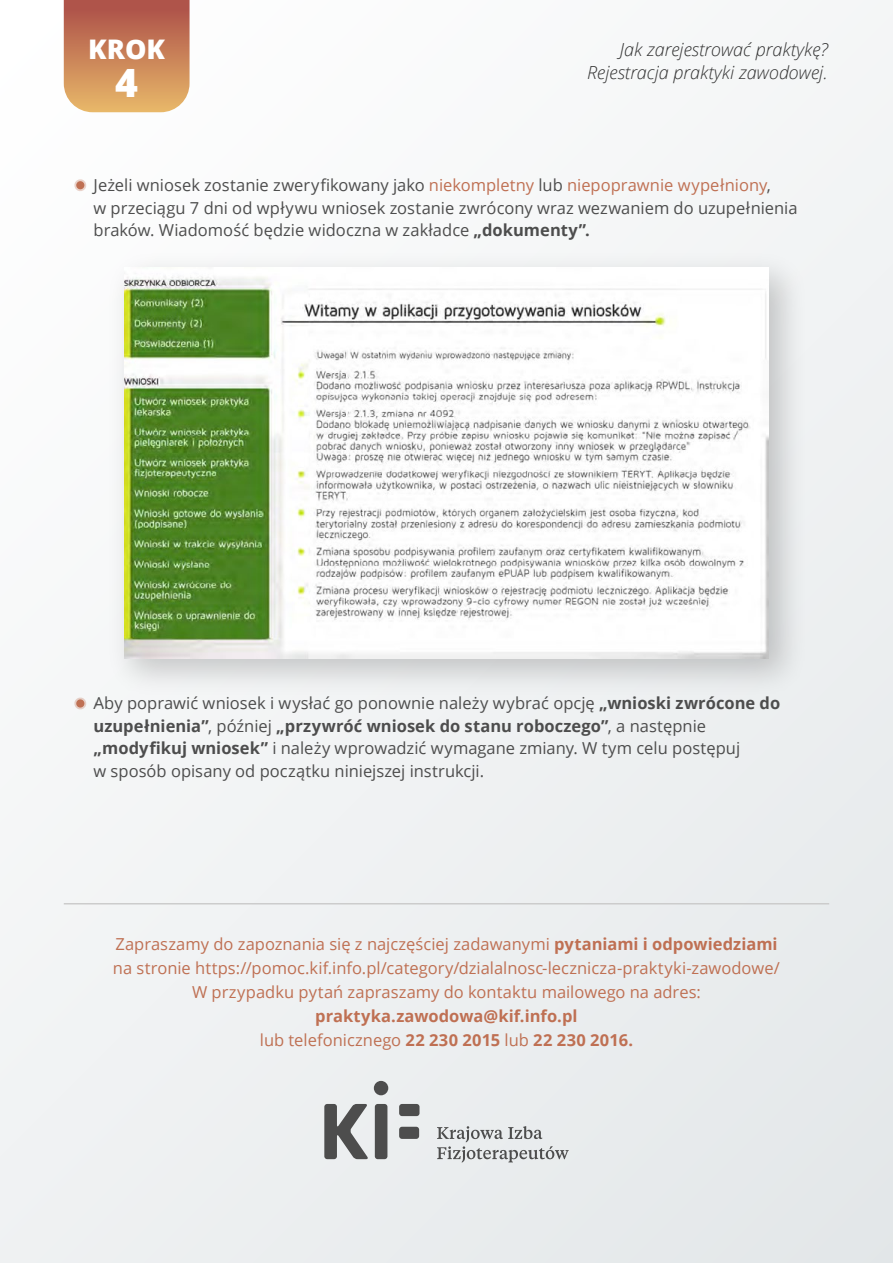
<style>
.page{position:relative;width:893px;height:1263px;background:#f0f2f3}
.page>*{position:absolute;margin:0;border:0;box-sizing:border-box;transform-origin:0 0}
.t1{font:800 39px "Open Sans";color:#fff}
.t2{font:800 27px "Open Sans";color:#fff}
.t3{font:italic 300 18px/22.5px "Open Sans";color:#333;text-align:right}
.t4{font:16.5px/22.5px "Open Sans";color:#4d4d4d}
.t5{font:16.5px/24px "Open Sans";color:#bf7053;text-align:center}
.t6{font:700 16.5px/24px "Open Sans";color:#bf7053;text-align:center}
.s1{color:#bf7053}
.s2{font-weight:700}
.s3{font-weight:400}
</style>
<div class="page">
<svg style="left:64px;top:0;width:126px;height:112px;background:#c9835b"></svg>
<svg style="left:74px;top:179px;width:12px;height:12px"></svg>
<svg style="left:74px;top:697px;width:12px;height:12px"></svg>
<img style="left:96px;top:241px;width:699px;height:443px">
<img style="left:124px;top:268px;width:645px;height:390px">
<hr style="left:64px;top:903px;width:765px;height:1px;background:#ccc">
<svg style="left:324px;top:1104px;width:44px;height:55px"></svg>
<div style="left:375px;top:1104px;width:12px;height:55px;background:#4d4d4d;border-radius:3px"></div>
<div style="left:399px;top:1104px;width:20px;height:12px;background:#4d4d4d;border-radius:3px"></div>
<div style="left:399px;top:1127px;width:20px;height:12px;background:#4d4d4d;border-radius:3px"></div>
<svg style="left:437px;top:1126px;width:132px;height:36px"></svg>
<div style="left:374px;top:1081px;width:14px;height:14px;background:#4d4d4d;border-radius:50%"></div>
<h2 class="t2" style="left:88px;top:29px;width:78px">KROK</h2>
<h1 class="t1" style="left:115px;top:53px;width:24px">4</h1>
<p class="t3" style="left:587px;top:38px;width:242px">Jak zarejestrować praktykę?<br>Rejestracja praktyki zawodowej.</p>
<p class="t4" style="left:94px;top:174px;width:705px">Jeżeli wniosek zostanie zweryfikowany jako <span class="s1">niekompletny</span> lub <span class="s1">niepoprawnie wypełniony</span>,<br>w przeciągu 7 dni od wpływu wniosek zostanie zwrócony wraz wezwaniem do uzupełnienia braków. Wiadomość będzie widoczna w zakładce <span class="s2">„dokumenty”.</span></p>
<p class="t4" style="left:94px;top:692px;width:688px">Aby poprawić wniosek i wysłać go ponownie należy wybrać opcję <span class="s2">„wnioski zwrócone do uzupełnienia”</span>, później <span class="s2">„przywróć wniosek do stanu roboczego”</span>, a następnie <span class="s2">„modyfikuj wniosek”</span> i należy wprowadzić wymagane zmiany. W tym celu postępuj<br>w sposób opisany od początku niniejszej instrukcji.</p>
<p class="t5" style="left:113px;top:931px;width:669px">Zapraszamy do zapoznania się z najczęściej zadawanymi <span class="s2">pytaniami i odpowiedziami </span>na stronie https://pomoc.kif.info.pl/category/dzialalnosc-lecznicza-praktyki-zawodowe/<br>W przypadku pytań zapraszamy do kontaktu mailowego na adres:</p>
<p class="t6" style="left:260px;top:1003px;width:375px">praktyka.zawodowa@kif.info.pl<br><span class="s3">lub telefonicznego</span> 22 230 2015 <span class="s3">lub</span> 22 230 2016.</p>
</div>
